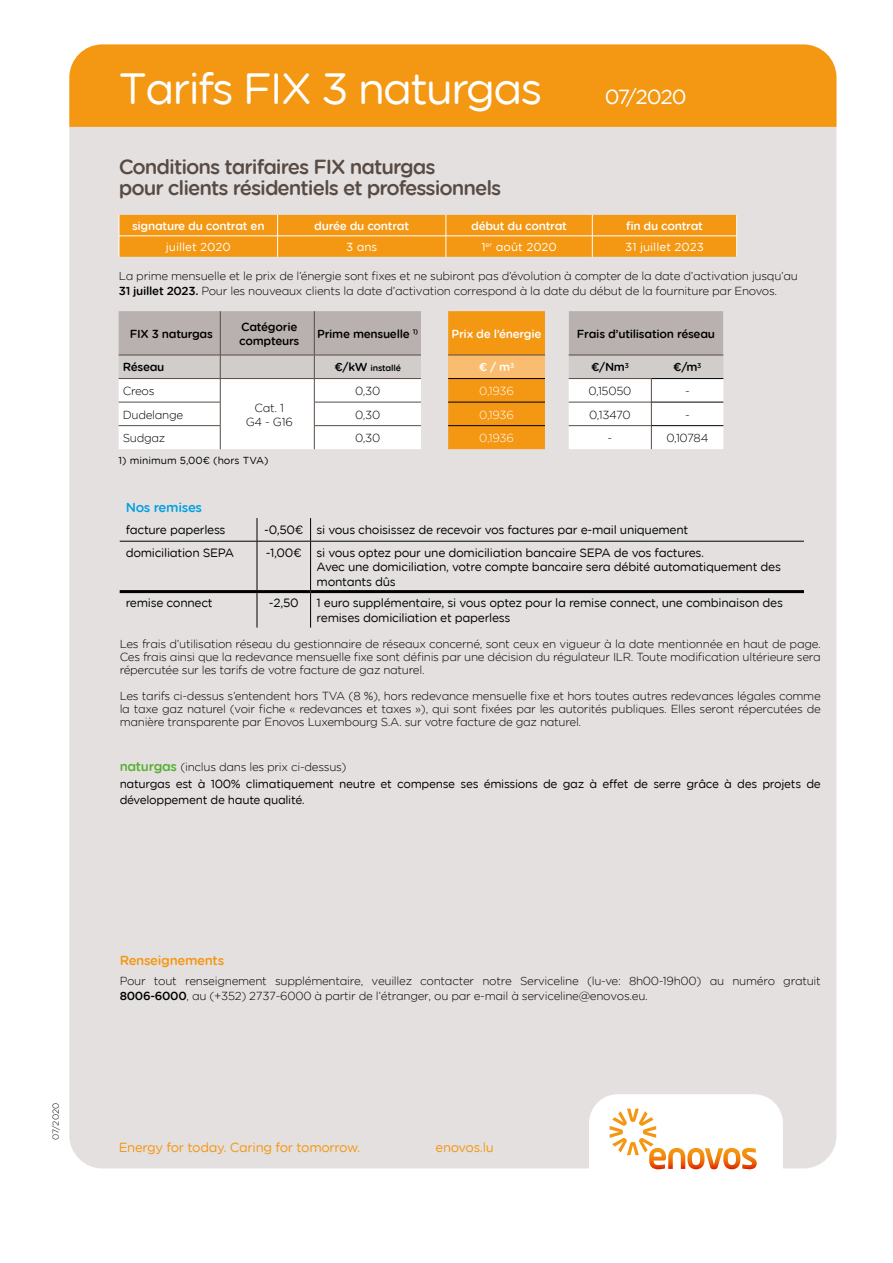
<style>
.page{position:relative;width:893px;height:1263px;background:#fff}
.page>*{position:absolute;margin:0;border:0;box-sizing:border-box;transform-origin:0 0}
.t1{font:43.65px "Gotham Rounded Book Enovos";letter-spacing:-.05em;color:#fff}
.t2{font:20.4px/20.4px "Gotham Rounded Medium Enovos";letter-spacing:-.05em;color:#584b44}
.t3{font:20.4px "Gotham Rounded Book Enovos";letter-spacing:-.055em;color:#fff}
.t4{font:13.05px "Gotham Rounded Book Enovos";letter-spacing:-.025em;color:#f49712}
.t5{font:13.05px "Gotham Rounded Medium Enovos";letter-spacing:-.025em;color:#f49712}
.t6{font:13.05px "Gotham Rounded Medium Enovos";letter-spacing:-.025em;color:#009fe3}
.t7{font:12px/14.4px "Gotham Rounded Book Enovos";letter-spacing:-.025em;color:#000}
.t8{font:11.7px/13px "Gotham Rounded Light Enovos";letter-spacing:-.025em;color:#000}
.t9{font:11.7px/16.2px "Gotham Rounded Book Enovos";letter-spacing:-.025em;color:#000}
.t10{font:11.7px/14px "Gotham Rounded Medium Enovos";letter-spacing:-.025em;color:#000}
.t11{font:11.7px "Gotham Rounded Medium Enovos";letter-spacing:-.025em;color:#fff}
.t12{font:11.7px "Gotham Rounded Book Enovos";color:#fff}
.t13{font:11.7px "Gotham Rounded Light Enovos";letter-spacing:-.025em;color:#fff}
.t14{font:10.2px "Gotham Rounded Book Enovos";color:#000}
.t15{font:8.7px "Gotham Rounded Medium Enovos";letter-spacing:-.025em;color:#000}
.t16{font:8.7px "Gotham Rounded Light Enovos";letter-spacing:-.005em;color:#000}
.s1{font-family:"Gotham Rounded Medium Enovos"}
.s2{font-size:11.7px}
.s3{font-family:"Gotham Rounded Medium Enovos";font-size:13.05px;color:#56af31}
</style>
<div class="page">
<div style="left:69px;top:127px;width:767px;height:1041px;background:#e3e0df"></div>
<div style="left:119px;top:215px;width:618px;height:42px;background:#f49712"></div>
<hr style="left:119px;top:236px;width:159px;height:1px;background:#fff">
<hr style="left:278px;top:236px;width:168px;height:1px;background:#fff">
<hr style="left:446px;top:236px;width:146px;height:1px;background:#fff">
<hr style="left:592px;top:236px;width:145px;height:1px;background:#fff">
<div style="left:69px;top:44px;width:767px;height:83px;background:#f49712"></div>
<div style="left:589px;top:1094px;width:194px;height:103px;background:#fff;border-radius:29px"></div>
<svg style="left:610px;top:1108px;width:147px;height:61px"></svg>
<svg style="left:119px;top:311px;width:627px;height:138px"></svg>
<hr style="left:448px;top:378px;width:97px;height:1px;background:#000">
<hr style="left:448px;top:402px;width:97px;height:1px;background:#000">
<hr style="left:448px;top:425px;width:97px;height:1px;background:#000">
<hr style="left:569px;top:355px;width:82px;height:1px;background:#584b44">
<hr style="left:651px;top:355px;width:72px;height:1px;background:#584b44">
<hr style="left:569px;top:378px;width:82px;height:1px;background:#584b44">
<hr style="left:569px;top:402px;width:82px;height:1px;background:#584b44">
<hr style="left:569px;top:425px;width:82px;height:1px;background:#584b44">
<hr style="left:651px;top:378px;width:72px;height:1px;background:#000">
<hr style="left:651px;top:402px;width:72px;height:1px;background:#000">
<hr style="left:651px;top:425px;width:72px;height:1px;background:#000">
<hr style="left:120px;top:541px;width:137px;height:1px;background:#000">
<hr style="left:257px;top:541px;width:54px;height:1px;background:#000">
<hr style="left:311px;top:541px;width:493px;height:1px;background:#000">
<svg style="left:257px;top:518px;width:1px;height:23px"></svg>
<svg style="left:310px;top:518px;width:1px;height:23px"></svg>
<hr style="left:257px;top:542px;width:1px;height:48px;background:#000">
<hr style="left:310px;top:542px;width:1px;height:48px;background:#000">
<hr style="left:257px;top:593px;width:1px;height:35px;background:#000">
<hr style="left:310px;top:593px;width:1px;height:35px;background:#000">
<hr style="left:120px;top:590px;width:137px;height:3px;background:#000">
<hr style="left:257px;top:590px;width:54px;height:3px;background:#000">
<hr style="left:311px;top:590px;width:493px;height:3px;background:#000">
<h1 class="t1" style="left:119px;top:59px;width:426px">Tarifs FIX 3 naturgas</h1>
<h2 class="t3" style="left:605px;top:83px;width:83px">07/2020</h2>
<h2 class="t2" style="left:119px;top:156px;width:384px">Conditions tarifaires FIX naturgas<br>pour clients résidentiels et professionnels</h2>
<p class="t11" style="left:132px;top:218px;width:134px">signature du contrat en</p>
<p class="t11" style="left:314px;top:218px;width:96px">durée du contrat</p>
<p class="t11" style="left:471px;top:218px;width:97px">début du contrat</p>
<p class="t11" style="left:626px;top:218px;width:78px">fin du contrat</p>
<p class="t12" style="left:166px;top:239px;width:66px">juillet 2020</p>
<p class="t12" style="left:346px;top:239px;width:33px">3 ans</p>
<p class="t12" style="left:481px;top:239px;width:77px">1<sup>er</sup> août 2020</p>
<p class="t12" style="left:625px;top:239px;width:80px">31 juillet 2023</p>
<p class="t8" style="left:119px;top:268px;width:681px;line-height:14.5px">La prime mensuelle et le prix de l’énergie sont fixes et ne subiront pas d’évolution à compter de la date d’activation jusqu’au<br><span class="s1">31 juillet 2023.</span> Pour les nouveaux clients la date d’activation correspond à la date du début de la fourniture par Enovos.</p>
<p class="t10" style="left:130px;top:326px;width:85px">FIX 3 naturgas</p>
<p class="t10" style="left:239px;top:319px;width:62px">Catégorie compteurs</p>
<p class="t10" style="left:317px;top:326px;width:102px">Prime mensuelle <sup>1)</sup></p>
<p class="t11" style="left:452px;top:325px;width:91px">Prix de l’énergie</p>
<p class="t10" style="left:577px;top:326px;width:140px">Frais d’utilisation réseau</p>
<p class="t10" style="left:123px;top:360px;width:43px">Réseau</p>
<p class="t15" style="left:334px;top:362px;width:68px"><span class="s2">€/kW</span> installé</p>
<p class="t11" style="left:479px;top:359px;width:37px">€ / m<sup>3</sup></p>
<p class="t10" style="left:591px;top:360px;width:39px">€/Nm<sup>3</sup></p>
<p class="t10" style="left:673px;top:360px;width:30px">€/m<sup>3</sup></p>
<p class="t8" style="left:123px;top:384px;width:33px">Creos</p>
<p class="t8" style="left:246px;top:400px;width:49px;line-height:14px;text-align:center">Cat. 1<br>G4 - G16</p>
<p class="t8" style="left:355px;top:384px;width:27px">0,30</p>
<p class="t13" style="left:479px;top:383px;width:36px">0,1936</p>
<p class="t8" style="left:588px;top:384px;width:44px">0,15050</p>
<p class="t8" style="left:685px;top:384px;width:6px">-</p>
<p class="t8" style="left:123px;top:407px;width:62px">Dudelange</p>
<p class="t8" style="left:355px;top:407px;width:27px">0,30</p>
<p class="t13" style="left:479px;top:407px;width:36px">0,1936</p>
<p class="t8" style="left:589px;top:407px;width:43px">0,13470</p>
<p class="t8" style="left:685px;top:407px;width:6px">-</p>
<p class="t8" style="left:123px;top:431px;width:44px">Sudgaz</p>
<p class="t8" style="left:355px;top:431px;width:27px">0,30</p>
<p class="t13" style="left:479px;top:430px;width:36px">0,1936</p>
<p class="t8" style="left:607px;top:431px;width:6px">-</p>
<p class="t8" style="left:666px;top:431px;width:43px">0,10784</p>
<p class="t14" style="left:119px;top:453px;width:151px">1) minimum 5,00€ (hors TVA)</p>
<p class="t6" style="left:126px;top:498px;width:78px">Nos remises</p>
<p class="t7" style="left:126px;top:522px;width:101px">facture paperless</p>
<p class="t7" style="left:264px;top:522px;width:426px">-0,50€ si vous choisissez de recevoir vos factures par e-mail uniquement</p>
<p class="t7" style="left:126px;top:545px;width:110px">domiciliation SEPA</p>
<p class="t7" style="left:317px;top:545px;width:466px;text-indent:-51px">-1,00€ si vous optez pour une domiciliation bancaire SEPA de vos factures.<br>Avec une domiciliation, votre compte bancaire sera débité automatiquement des montants dûs</p>
<p class="t7" style="left:126px;top:595px;width:89px">remise connect</p>
<p class="t7" style="left:269px;top:595px;width:31px">-2,50</p>
<p class="t7" style="left:317px;top:595px;width:468px">1 euro supplémentaire, si vous optez pour la remise connect, une combinaison des remises domiciliation et paperless</p>
<p class="t8" style="left:120px;top:637px;width:703px;text-align:justify">Les frais d’utilisation réseau du gestionnaire de réseaux concerné, sont ceux en vigueur à la date mentionnée en haut de page.<br>Ces frais ainsi que la redevance mensuelle fixe sont définis par une décision du régulateur ILR. Toute modification ultérieure sera répercutée sur les tarifs de votre facture de gaz naturel.</p>
<p class="t8" style="left:120px;top:689px;width:703px;text-align:justify">Les tarifs ci-dessus s’entendent hors TVA (8 %), hors redevance mensuelle fixe et hors toutes autres redevances légales comme la taxe gaz naturel (voir fiche « redevances et taxes »), qui sont fixées par les autorités publiques. Elles seront répercutées de manière transparente par Enovos Luxembourg S.A. sur votre facture de gaz naturel.</p>
<p class="t8" style="left:120px;top:760px;width:228px"><span class="s3">naturgas</span> (inclus dans les prix ci-dessus)</p>
<p class="t9" style="left:120px;top:775px;width:703px">naturgas est à 100% climatiquement neutre et compense ses émissions de gaz à effet de serre grâce à des projets de développement de haute qualité.</p>
<p class="t16" style="left:50px;top:1139px;width:38px;rotate:-90deg">07/2020</p>
<p class="t5" style="left:120px;top:951px;width:106px">Renseignements</p>
<p class="t8" style="left:120px;top:973px;width:703px;line-height:14.5px">Pour tout renseignement supplémentaire, veuillez contacter notre Serviceline (lu-ve: 8h00-19h00) au numéro gratuit<br><span class="s1">8006-6000</span>, au (+352) 2737-6000 à partir de l’étranger, ou par e-mail à serviceline@enovos.eu.</p>
<p class="t4" style="left:119px;top:1138px;width:243px">Energy for today. Caring for tomorrow.</p>
<p class="t4" style="left:436px;top:1138px;width:60px">enovos.lu</p>
</div>
